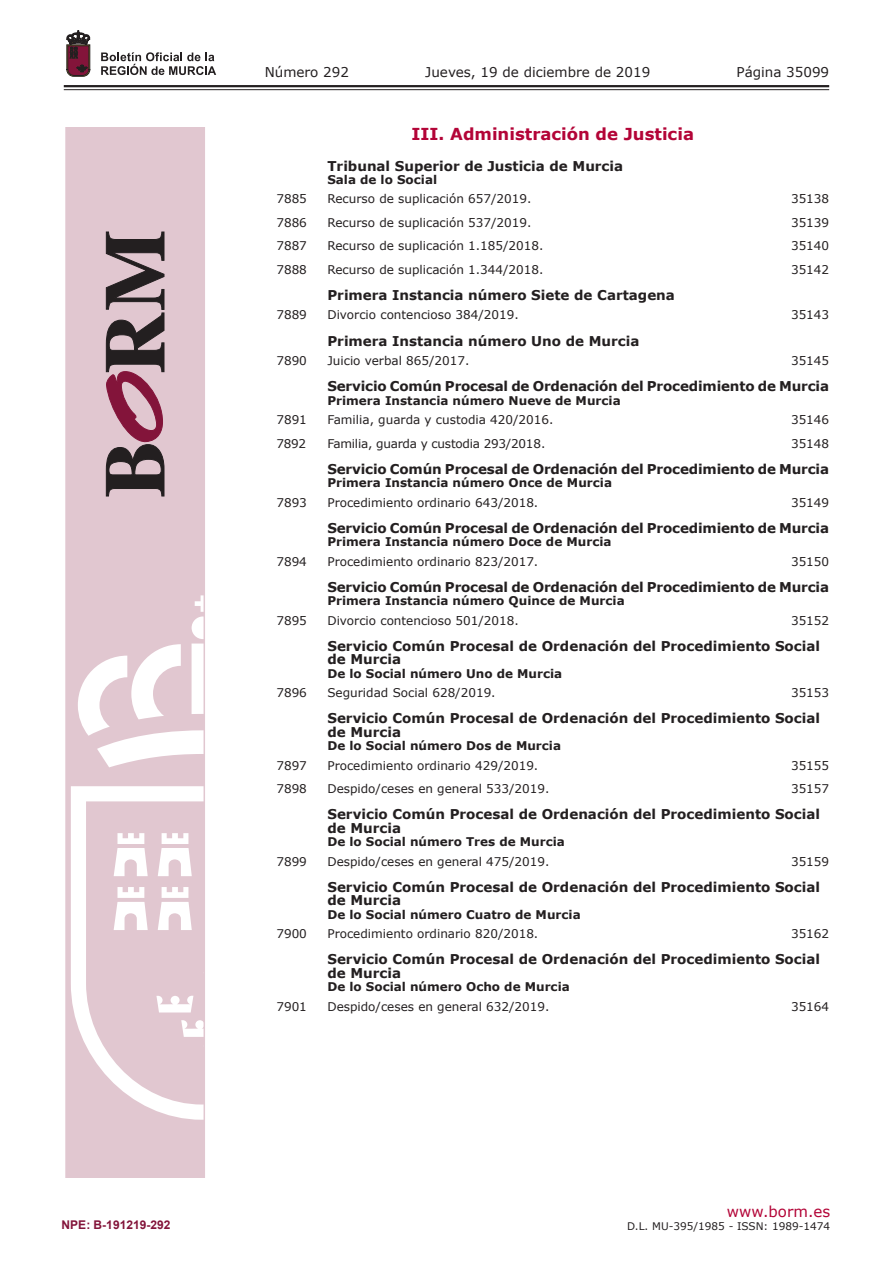
<style>
.page{position:relative;width:893px;height:1263px;background:#fff}
.page>*{position:absolute;margin:0;border:0;box-sizing:border-box;transform-origin:0 0}
.t1{font:700 16.5px "Verdana";color:#b30437}
.t2{font:15px "Verdana";color:#b30437}
.t3{font:700 13.5px/13.5px "Verdana";color:#231f20}
.t4{font:13.5px "Verdana";color:#231f20}
.t5{font:12px "Verdana";color:#231f20}
.t6{font:700 12px "Verdana";color:#231f20}
.t7{font:12px "Verdana";letter-spacing:-.02em;color:#231f20}
.t8{font:700 12px "Arial";color:#83143a}
.t9{font:10.5px "Verdana";color:#231f20}
</style>
<div class="page">
<hr style="left:64px;top:85px;width:765px;height:2px;background:#231f20">
<hr style="left:64px;top:89px;width:765px;height:1px;background:#231f20">
<svg style="left:101px;top:52px;width:115px;height:23px"></svg>
<svg style="left:67px;top:31px;width:23px;height:45px"></svg>
<svg style="left:65px;top:128px;width:140px;height:1050px;background:#e5cfd7"></svg>
<svg style="left:106px;top:232px;width:58px;height:264px;background:#8b6f79"></svg>
<p class="t8" style="left:62px;top:1216px;width:110px">NPE: B-191219-292</p>
<p class="t4" style="left:265px;top:62px;width:86px">Número 292</p>
<p class="t4" style="left:425px;top:62px;width:227px">Jueves, 19 de diciembre de 2019</p>
<p class="t4" style="left:736px;top:62px;width:94px">Página 35099</p>
<p class="t1" style="left:412px;top:122px;width:284px">III. Administración de Justicia</p>
<p class="t3" style="left:327px;top:159px;width:297px">Tribunal Superior de Justicia de Murcia</p>
<p class="t6" style="left:327px;top:171px;width:111px">Sala de lo Social</p>
<p class="t5" style="left:276px;top:191px;width:32px">7885</p>
<p class="t5" style="left:327px;top:191px;width:206px">Recurso de suplicación 657/2019.</p>
<p class="t5" style="left:791px;top:191px;width:40px">35138</p>
<p class="t5" style="left:276px;top:214px;width:32px">7886</p>
<p class="t5" style="left:327px;top:214px;width:206px">Recurso de suplicación 537/2019.</p>
<p class="t5" style="left:791px;top:214px;width:40px">35139</p>
<p class="t5" style="left:276px;top:238px;width:32px">7887</p>
<p class="t5" style="left:327px;top:238px;width:218px">Recurso de suplicación 1.185/2018.</p>
<p class="t5" style="left:791px;top:238px;width:40px">35140</p>
<p class="t5" style="left:276px;top:261px;width:32px">7888</p>
<p class="t5" style="left:327px;top:261px;width:218px">Recurso de suplicación 1.344/2018.</p>
<p class="t5" style="left:791px;top:261px;width:40px">35142</p>
<p class="t3" style="left:327px;top:288px;width:349px">Primera Instancia número Siete de Cartagena</p>
<p class="t5" style="left:276px;top:307px;width:32px">7889</p>
<p class="t5" style="left:327px;top:307px;width:193px">Divorcio contencioso 384/2019.</p>
<p class="t5" style="left:791px;top:307px;width:40px">35143</p>
<p class="t3" style="left:327px;top:334px;width:314px">Primera Instancia número Uno de Murcia</p>
<p class="t5" style="left:276px;top:352px;width:32px">7890</p>
<p class="t5" style="left:327px;top:352px;width:144px">Juicio verbal 865/2017.</p>
<p class="t5" style="left:791px;top:352px;width:40px">35145</p>
<p class="t3" style="left:327px;top:379px;width:503px">Servicio Común Procesal de Ordenación del Procedimiento de Murcia</p>
<p class="t6" style="left:327px;top:392px;width:295px">Primera Instancia número Nueve de Murcia</p>
<p class="t5" style="left:276px;top:411px;width:32px">7891</p>
<p class="t5" style="left:327px;top:411px;width:228px">Familia, guarda y custodia 420/2016.</p>
<p class="t5" style="left:791px;top:411px;width:40px">35146</p>
<p class="t5" style="left:276px;top:435px;width:31px">7892</p>
<p class="t7" style="left:327px;top:435px;width:220px">Familia, guarda y custodia 293/2018.</p>
<p class="t5" style="left:791px;top:435px;width:40px">35148</p>
<p class="t3" style="left:327px;top:462px;width:503px">Servicio Común Procesal de Ordenación del Procedimiento de Murcia</p>
<p class="t6" style="left:327px;top:474px;width:286px">Primera Instancia número Once de Murcia</p>
<p class="t5" style="left:276px;top:494px;width:32px">7893</p>
<p class="t5" style="left:327px;top:494px;width:212px">Procedimiento ordinario 643/2018.</p>
<p class="t5" style="left:791px;top:494px;width:40px">35149</p>
<p class="t3" style="left:327px;top:521px;width:503px">Servicio Común Procesal de Ordenación del Procedimiento de Murcia</p>
<p class="t6" style="left:327px;top:533px;width:286px">Primera Instancia número Doce de Murcia</p>
<p class="t5" style="left:276px;top:553px;width:32px">7894</p>
<p class="t5" style="left:327px;top:553px;width:212px">Procedimiento ordinario 823/2017.</p>
<p class="t5" style="left:791px;top:553px;width:40px">35150</p>
<p class="t3" style="left:327px;top:580px;width:503px">Servicio Común Procesal de Ordenación del Procedimiento de Murcia</p>
<p class="t6" style="left:327px;top:592px;width:299px">Primera Instancia número Quince de Murcia</p>
<p class="t5" style="left:276px;top:612px;width:32px">7895</p>
<p class="t5" style="left:327px;top:612px;width:193px">Divorcio contencioso 501/2018.</p>
<p class="t5" style="left:791px;top:612px;width:40px">35152</p>
<p class="t3" style="left:327px;top:639px;width:494px">Servicio Común Procesal de Ordenación del Procedimiento Social de Murcia</p>
<p class="t6" style="left:327px;top:665px;width:236px">De lo Social número Uno de Murcia</p>
<p class="t5" style="left:276px;top:684px;width:32px">7896</p>
<p class="t5" style="left:327px;top:684px;width:170px">Seguridad Social 628/2019.</p>
<p class="t5" style="left:791px;top:684px;width:40px">35153</p>
<p class="t3" style="left:327px;top:711px;width:494px">Servicio Común Procesal de Ordenación del Procedimiento Social de Murcia</p>
<p class="t6" style="left:327px;top:737px;width:235px">De lo Social número Dos de Murcia</p>
<p class="t5" style="left:276px;top:757px;width:32px">7897</p>
<p class="t5" style="left:327px;top:757px;width:212px">Procedimiento ordinario 429/2019.</p>
<p class="t5" style="left:791px;top:757px;width:40px">35155</p>
<p class="t5" style="left:276px;top:780px;width:32px">7898</p>
<p class="t5" style="left:327px;top:780px;width:224px">Despido/ceses en general 533/2019.</p>
<p class="t5" style="left:791px;top:780px;width:40px">35157</p>
<p class="t3" style="left:327px;top:807px;width:494px">Servicio Común Procesal de Ordenación del Procedimiento Social de Murcia</p>
<p class="t6" style="left:327px;top:833px;width:239px">De lo Social número Tres de Murcia</p>
<p class="t5" style="left:276px;top:853px;width:32px">7899</p>
<p class="t5" style="left:327px;top:853px;width:224px">Despido/ceses en general 475/2019.</p>
<p class="t5" style="left:791px;top:853px;width:40px">35159</p>
<p class="t3" style="left:327px;top:880px;width:494px">Servicio Común Procesal de Ordenación del Procedimiento Social de Murcia</p>
<p class="t6" style="left:327px;top:906px;width:255px">De lo Social número Cuatro de Murcia</p>
<p class="t5" style="left:276px;top:925px;width:32px">7900</p>
<p class="t5" style="left:327px;top:925px;width:212px">Procedimiento ordinario 820/2018.</p>
<p class="t5" style="left:791px;top:925px;width:40px">35162</p>
<p class="t3" style="left:327px;top:952px;width:494px">Servicio Común Procesal de Ordenación del Procedimiento Social de Murcia</p>
<p class="t6" style="left:327px;top:978px;width:244px">De lo Social número Ocho de Murcia</p>
<p class="t5" style="left:276px;top:998px;width:32px">7901</p>
<p class="t5" style="left:327px;top:998px;width:224px">Despido/ceses en general 632/2019.</p>
<p class="t5" style="left:791px;top:998px;width:40px">35164</p>
<p class="t2" style="left:727px;top:1201px;width:105px">www.borm.es</p>
<p class="t9" style="left:627px;top:1218px;width:205px">D.L. MU-395/1985 - ISSN: 1989-1474</p>
</div>
